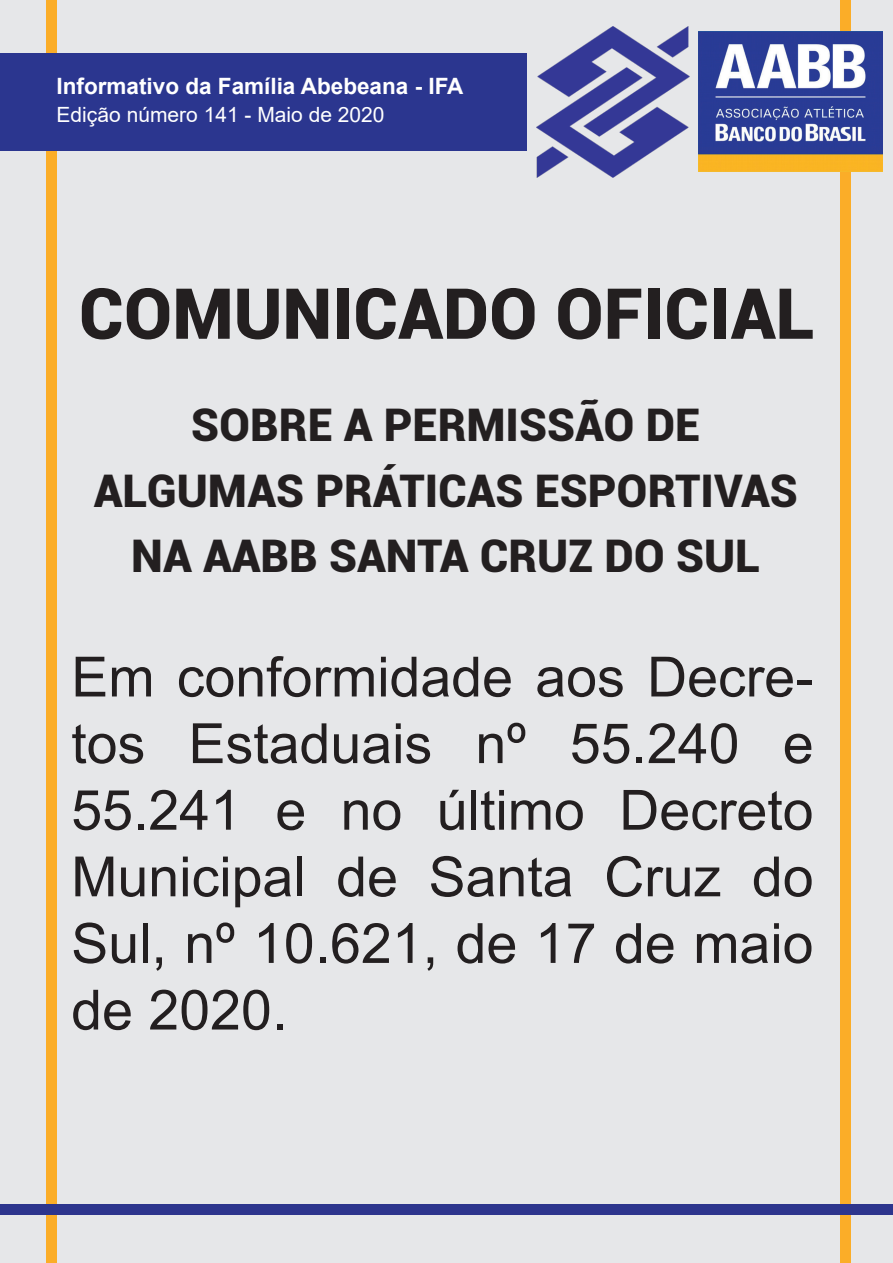
<style>
.page{position:relative;width:893px;height:1263px;background:#e6e7e9}
.page>*{position:absolute;margin:0;border:0;box-sizing:border-box;transform-origin:0 0}
.t1{font:900 70.35px "Roboto";color:#231f20}
.t2{font:55.5px/66.6px "Arial";color:#231f20;text-align:justify}
.t3{font:900 45px/65.6px "Roboto";color:#231f20;text-align:center}
.t4{font:700 22.5px "Arial";color:#fff}
.t5{font:21px "Arial";color:#fff}
</style>
<div class="page">
<img style="left:536px;top:26px;width:153px;height:152px">
<div style="left:47px;top:0;width:10px;height:1263px;background:#fbad28"></div>
<div style="left:841px;top:0;width:10px;height:1263px;background:#fbad28"></div>
<div style="left:0;top:1204px;width:893px;height:10px;background:#2d358d"></div>
<img style="left:698px;top:32px;width:185px;height:140px">
<div style="left:0;top:53px;width:526px;height:97px;background:#2b368f"></div>
<p class="t4" style="left:57px;top:71px;width:408px">Informativo da Família Abebeana - IFA</p>
<p class="t5" style="left:57px;top:100px;width:329px">Edição número 141 - Maio de 2020</p>
<p class="t1" style="left:79px;top:264px;width:738px">COMUNICADO OFICIAL</p>
<p class="t3" style="left:94px;top:390px;width:706px">SOBRE A PERMISSÃO DE<br>ALGUMAS PRÁTICAS ESPORTIVAS<br>NA AABB SANTA CRUZ DO SUL</p>
<p class="t2" style="left:71px;top:643px;width:744px">Em conformidade aos Decre&shy;tos Estaduais nº 55.240 e 55.241 e no último Decreto Municipal de Santa Cruz do Sul, nº 10.621, de 17 de maio de 2020.</p>
</div>
